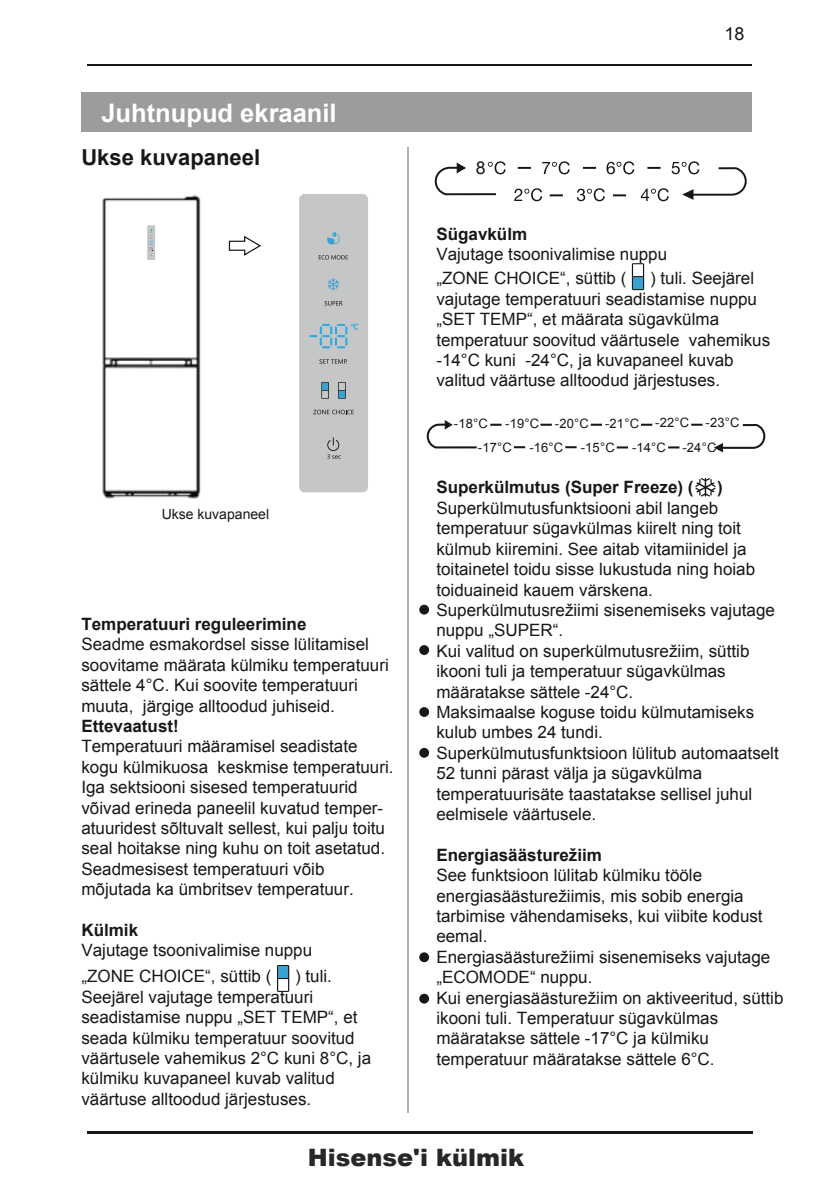
<style>
.page{position:relative;width:840px;height:1191px;background:#fff}
.page>*{position:absolute;margin:0;border:0;box-sizing:border-box;transform-origin:0 0}
.t1{font:700 25.4px "Arial";color:#fff}
.t2{font:900 24px "Arial";color:#272725}
.t3{font:700 22px "Arial";color:#181716}
.t4{font:18px "Arial";color:#181716}
.t5{font:17.8px "Arial";color:#181716}
.t6{font:17px/20.4px "Arial";color:#181716}
.t7{font:700 17px "Arial";color:#181716}
.t8{font:14px "Arial";color:#181716}
.t9{font:13px/24.8px "Arial";letter-spacing:.015em;color:#181716}
</style>
<div class="page">
<hr style="left:407px;top:148px;width:2px;height:965px;background:#afb0b0">
<div style="left:81px;top:92px;width:671px;height:40px;background:#9c9c9d"></div>
<div style="left:299px;top:194px;width:69px;height:298px;background:#c5c6c6;border-radius:5px"></div>
<svg style="left:318px;top:255px;width:29px;height:4px"></svg>
<svg style="left:327px;top:278px;width:11px;height:12px"></svg>
<svg style="left:324px;top:301px;width:18px;height:4px"></svg>
<svg style="left:319px;top:359px;width:28px;height:5px"></svg>
<svg style="left:327px;top:232px;width:12px;height:12px"></svg>
<svg style="left:321px;top:382px;width:8px;height:17px"></svg>
<svg style="left:338px;top:382px;width:7px;height:17px"></svg>
<svg style="left:313px;top:410px;width:41px;height:4px"></svg>
<svg style="left:327px;top:437px;width:13px;height:22px"></svg>
<svg style="left:309px;top:324px;width:49px;height:24px"></svg>
<svg style="left:228px;top:235px;width:33px;height:21px"></svg>
<img style="left:102px;top:195px;width:99px;height:304px">
<div style="left:139px;top:221px;width:30px;height:43px;background:#fff"></div>
<div style="left:147px;top:225px;width:8px;height:35px;background:#c5c6c6"></div>
<svg style="left:148px;top:230px;width:6px;height:26px"></svg>
<svg style="left:277px;top:965px;width:12px;height:27px"></svg>
<svg style="left:631px;top:263px;width:12px;height:27px"></svg>
<svg style="left:549px;top:194px;width:13px;height:2px"></svg>
<svg style="left:613px;top:194px;width:12px;height:2px"></svg>
<svg style="left:517px;top:167px;width:13px;height:2px"></svg>
<svg style="left:582px;top:167px;width:13px;height:2px"></svg>
<svg style="left:576px;top:188px;width:28px;height:13px"></svg>
<svg style="left:514px;top:188px;width:28px;height:13px"></svg>
<svg style="left:606px;top:161px;width:28px;height:13px"></svg>
<svg style="left:640px;top:161px;width:107px;height:40px"></svg>
<svg style="left:542px;top:161px;width:27px;height:13px"></svg>
<svg style="left:434px;top:161px;width:71px;height:35px"></svg>
<svg style="left:590px;top:424px;width:11px;height:2px"></svg>
<svg style="left:540px;top:424px;width:11px;height:2px"></svg>
<svg style="left:490px;top:424px;width:11px;height:2px"></svg>
<svg style="left:426px;top:420px;width:51px;height:29px"></svg>
<svg style="left:714px;top:424px;width:52px;height:28px"></svg>
<svg style="left:641px;top:424px;width:11px;height:2px"></svg>
<svg style="left:691px;top:424px;width:11px;height:2px"></svg>
<svg style="left:616px;top:446px;width:11px;height:2px"></svg>
<svg style="left:565px;top:446px;width:11px;height:2px"></svg>
<svg style="left:513px;top:446px;width:12px;height:2px"></svg>
<svg style="left:668px;top:446px;width:11px;height:2px"></svg>
<svg style="left:695px;top:478px;width:20px;height:18px"></svg>
<div style="left:419px;top:605px;width:10px;height:9px;background:#181716;border-radius:50%"></div>
<div style="left:419px;top:645px;width:10px;height:10px;background:#181716;border-radius:50%"></div>
<div style="left:419px;top:707px;width:10px;height:10px;background:#181716;border-radius:50%"></div>
<div style="left:419px;top:748px;width:10px;height:9px;background:#181716;border-radius:50%"></div>
<div style="left:419px;top:952px;width:10px;height:10px;background:#181716;border-radius:50%"></div>
<div style="left:419px;top:993px;width:10px;height:10px;background:#181716;border-radius:50%"></div>
<hr style="left:87px;top:64px;width:665px;height:1px;background:#181716">
<hr style="left:87px;top:1130px;width:665px;height:3px;background:#181716">
<h1 class="t1" style="left:101px;top:96px;width:237px">Juhtnupud ekraanil</h1>
<p class="t3" style="left:81px;top:142px;width:180px">Ukse kuvapaneel</p>
<p class="t8" style="left:161px;top:504px;width:109px">Ukse kuvapaneel</p>
<p class="t7" style="left:81px;top:612px;width:226px">Temperatuuri reguleerimine</p>
<p class="t6" style="left:81px;top:634px;width:309px">Seadme esmakordsel sisse lülitamisel soovitame määrata külmiku temperatuuri sättele 4°C. Kui soovite temperatuuri muuta, järgige alltoodud juhiseid.</p>
<p class="t7" style="left:81px;top:714px;width:99px">Ettevaatust!</p>
<p class="t6" style="left:81px;top:736px;width:313px">Temperatuuri määramisel seadistate kogu külmikuosa keskmise temperatuuri.<br>Iga sektsiooni sisesed temperatuurid võivad erineda paneelil kuvatud temper&shy;atuuridest sõltuvalt sellest, kui palju toitu seal hoitakse ning kuhu on toit asetatud.<br>Seadmesisest temperatuuri võib mõjutada ka ümbritsev temperatuur.</p>
<p class="t7" style="left:81px;top:918px;width:58px">Külmik</p>
<p class="t6" style="left:81px;top:937px;width:232px;line-height:26px">Vajutage tsoonivalimise nuppu „ZONE CHOICE“, süttib (</p>
<p class="t6" style="left:81px;top:966px;width:291px;text-indent:213px">) tuli.<br>Seejärel vajutage temperatuuri seadistamise nuppu „SET TEMP“, et seada külmiku temperatuur soovitud väärtusele vahemikus 2°C kuni 8°C, ja külmiku kuvapaneel kuvab valitud väärtuse alltoodud järjestuses.</p>
<p class="t5" style="left:475px;top:156px;width:11px">8</p>
<p class="t4" style="left:724px;top:22px;width:22px">18</p>
<p class="t7" style="left:436px;top:223px;width:92px">Sügavkülm</p>
<p class="t6" style="left:436px;top:243px;width:232px;line-height:24px">Vajutage tsoonivalimise nuppu „ZONE CHOICE“, süttib (</p>
<p class="t6" style="left:436px;top:268px;width:335px;text-indent:213px">) tuli. Seejärel vajutage temperatuuri seadistamise nuppu „SET TEMP“, et määrata sügavkülma temperatuur soovitud väärtusele vahemikus -14°C kuni -24°C, ja kuvapaneel kuvab valitud väärtuse alltoodud järjestuses.</p>
<p class="t9" style="left:554px;top:411px;width:35px">-20°C</p>
<p class="t9" style="left:631px;top:410px;width:109px;text-indent:-27px">-21°C -22°C -23°C -14°C</p>
<p class="t9" style="left:453px;top:411px;width:35px">-18°C</p>
<p class="t9" style="left:477px;top:411px;width:63px;text-indent:27px">-19°C -17°C</p>
<p class="t9" style="left:529px;top:435px;width:35px">-16°C</p>
<p class="t9" style="left:580px;top:435px;width:35px">-15°C</p>
<p class="t9" style="left:682px;top:435px;width:35px">-24°C</p>
<p class="t7" style="left:436px;top:476px;width:258px">Superkülmutus (Super Freeze) (</p>
<p class="t7" style="left:716px;top:476px;width:7px">)</p>
<p class="t6" style="left:436px;top:498px;width:344px">Superkülmutusfunktsiooni abil langeb temperatuur sügavkülmas kiirelt ning toit külmub kiiremini. See aitab vitamiinidel ja toitainetel toidu sisse lukustuda ning hoiab toiduaineid kauem värskena.<br>Superkülmutusrežiimi sisenemiseks vajutage nuppu „SUPER“.<br>Kui valitud on superkülmutusrežiim, süttib ikooni tuli ja temperatuur sügavkülmas määratakse sättele -24°C.<br>Maksimaalse koguse toidu külmutamiseks kulub umbes 24 tundi.<br>Superkülmutusfunktsioon lülitub automaatselt 52 tunni pärast välja ja sügavkülma temperatuurisäte taastatakse sellisel juhul eelmisele väärtusele.</p>
<p class="t7" style="left:436px;top:843px;width:167px">Energiasäästurežiim</p>
<p class="t6" style="left:436px;top:865px;width:348px">See funktsioon lülitab külmiku tööle energiasäästurežiimis, mis sobib energia tarbimise vähendamiseks, kui viibite kodust eemal.<br>Energiasäästurežiimi sisenemiseks vajutage „ECOMODE“ nuppu.<br>Kui energiasäästurežiim on aktiveeritud, süttib ikooni tuli. Temperatuur sügavkülmas määratakse sättele -17°C ja külmiku temperatuur määratakse sättele 6°C.</p>
<h2 class="t2" style="left:308px;top:1139px;width:217px">Hisense'i külmik</h2>
</div>
